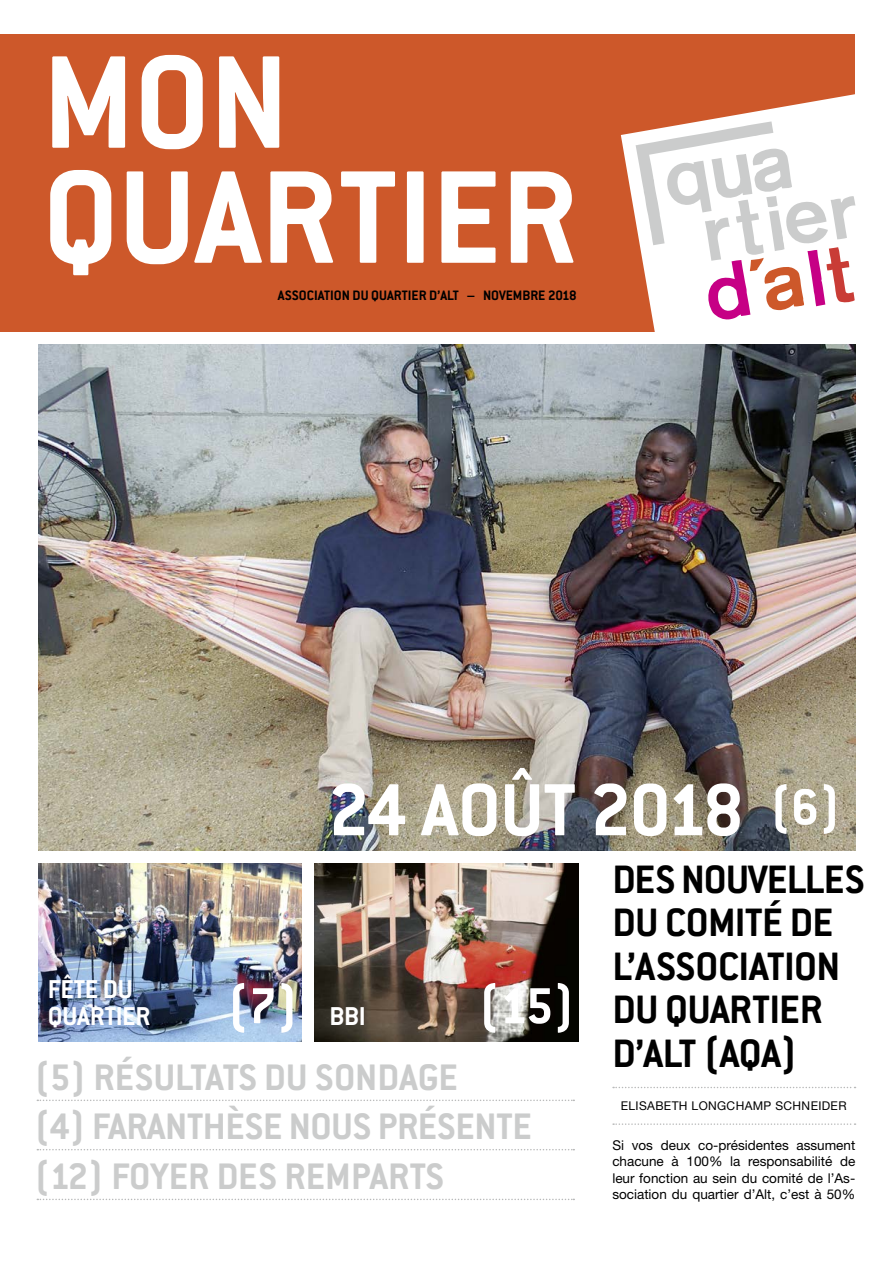
<style>
.page{position:relative;width:893px;height:1263px;background:#fff}
.page>*{position:absolute;margin:0;border:0;box-sizing:border-box;transform-origin:0 0}
.t1{font:700 145.05px/115.1px "Conduit ITC Std";color:#fff}
.t2{font:700 81px "Conduit ITC Std";letter-spacing:-.02em;color:#fff}
.t3{font:700 55.5px "Conduit ITC Std";color:#fff}
.t4{font:700 43.5px/43.5px "Conduit ITC Std";letter-spacing:-.01em;color:#000}
.t5{font:700 40.5px/49.5px "Conduit ITC Std";letter-spacing:-.01em;color:#cbcccc}
.t6{font:700 28.35px/27px "Conduit ITC Std";letter-spacing:-.01em;color:#fff}
.t7{font:700 15px "Conduit ITC Std";color:#000}
.t8{font:13.5px/16.2px "Helvetica Neue LT Std";color:#000;text-align:justify}
.t9{font:12px "Helvetica Neue";letter-spacing:.03em;color:#000}
.s1{font-size:55.5px}
</style>
<div class="page">
<div style="left:0;top:34px;width:855px;height:298px;background:#cd582a"></div>
<img style="left:38px;top:344px;width:817px;height:506px">
<img style="left:315px;top:863px;width:263px;height:179px">
<img style="left:38px;top:863px;width:264px;height:179px">
<svg style="left:37px;top:1099px;width:537px;height:2px"></svg>
<svg style="left:37px;top:1149px;width:537px;height:1px"></svg>
<svg style="left:37px;top:1199px;width:537px;height:1px"></svg>
<svg style="left:621px;top:94px;width:234px;height:59px"></svg>
<svg style="left:624px;top:108px;width:232px;height:224px;fill:#fff"></svg>
<svg style="left:636px;top:121px;width:219px;height:199px;background:#eedee1"></svg>
<svg style="left:613px;top:1087px;width:242px;height:1px"></svg>
<svg style="left:613px;top:1123px;width:242px;height:2px"></svg>
<h1 class="t1" style="left:43px;top:41px;width:536px">MON<br>QUARTIER</h1>
<p class="t7" style="left:278px;top:287px;width:300px">ASSOCIATION DU QUARTIER D’ALT – NOVEMBRE 2018</p>
<h2 class="t2" style="left:329px;top:761px;width:514px">24 AOÛT 2018 <span class="s1">(6)</span></h2>
<h3 class="t6" style="left:48px;top:974px;width:104px">FÊTE DU<br>QUARTIER</h3>
<h3 class="t3" style="left:227px;top:972px;width:73px">(7)</h3>
<h3 class="t3" style="left:478px;top:972px;width:99px">(15)</h3>
<h3 class="t6" style="left:330px;top:1002px;width:38px">BBI</h3>
<h3 class="t5" style="left:34px;top:1051px;width:499px">(5) RÉSULTATS DU SONDAGE<br>(4) FARANTHÈSE NOUS PRÉSENTE (12) FOYER DES REMPARTS</h3>
<h3 class="t4" style="left:612px;top:856px;width:254px">DES NOUVELLES<br>DU COMITÉ DE<br>L’ASSOCIATION<br>DU QUARTIER<br>D’ALT (AQA)</h3>
<p class="t9" style="left:621px;top:1097px;width:227px">ELISABETH LONGCHAMP SCHNEIDER</p>
<p class="t8" style="left:612px;top:1137px;width:244px">Si vos deux co-présidentes assument chacune à 100% la responsabilité de leur fonction au sein du comité de l’As&shy;sociation du quartier d’Alt, c’est à 50%</p>
</div>
